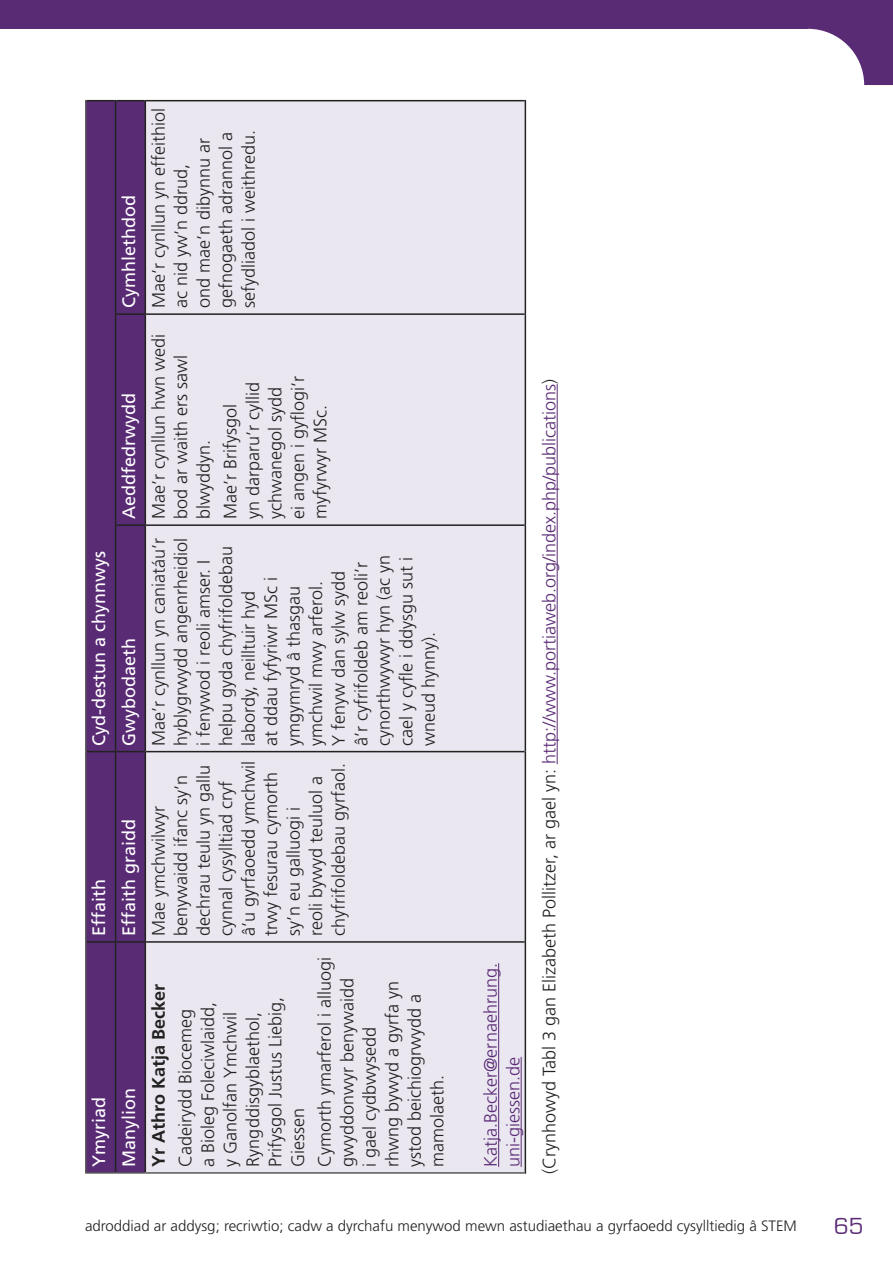
<style>
.page{position:relative;width:893px;height:1263px;background:#fff}
.page>*{position:absolute;margin:0;border:0;box-sizing:border-box;transform-origin:0 0}
.t1{font:24px "Eurostile";color:#5a2b75}
.Body_Copy_Small_Spac{font:300 18px/22.5px "Frutiger";color:#222221}
.Body_Copy{font:300 18px "Frutiger";color:#222221}
.Body_Copy_Small_Spac-2{font:18px "Frutiger";color:#fff}
.Body_Copy_Small_Spac-3{font:300 18px/22.5px "Frutiger";color:#5a2b75}
.Body_Copy_Small_Spac-4{font:700 18px "Frutiger";color:#222221}
.t2{font:300 15px "Frutiger";color:#222221}
.s1{color:#5a2b75}
</style>
<div class="page">
<svg style="left:808px;top:0;width:85px;height:85px"></svg>
<div style="left:0;top:0;width:808px;height:29px;background:#5a2b75"></div>
<hr style="left:557px;top:384px;width:1px;height:380px;background:#5a2b75">
<div style="left:87px;top:101px;width:58px;height:1071px;background:#5a2b75"></div>
<div style="left:146px;top:101px;width:379px;height:1071px;background:#ebe7f1"></div>
<hr style="left:87px;top:941px;width:28px;height:2px;background:#222221">
<hr style="left:115px;top:942px;width:1px;height:230px;background:#222221">
<hr style="left:115px;top:752px;width:1px;height:190px;background:#222221">
<hr style="left:116px;top:941px;width:29px;height:2px;background:#222221">
<hr style="left:115px;top:525px;width:1px;height:227px;background:#222221">
<svg style="left:87px;top:751px;width:58px;height:1px"></svg>
<hr style="left:115px;top:314px;width:1px;height:211px;background:#222221">
<hr style="left:116px;top:524px;width:29px;height:2px;background:#222221">
<hr style="left:115px;top:100px;width:1px;height:214px;background:#222221">
<hr style="left:116px;top:313px;width:29px;height:2px;background:#222221">
<svg style="left:87px;top:100px;width:58px;height:1px"></svg>
<hr style="left:145px;top:942px;width:1px;height:230px;background:#222221">
<hr style="left:145px;top:752px;width:1px;height:190px;background:#222221">
<hr style="left:146px;top:941px;width:379px;height:2px;background:#222221">
<hr style="left:145px;top:525px;width:1px;height:227px;background:#222221">
<hr style="left:146px;top:751px;width:379px;height:1px;background:#222221">
<hr style="left:145px;top:314px;width:1px;height:211px;background:#222221">
<hr style="left:146px;top:524px;width:379px;height:2px;background:#222221">
<hr style="left:145px;top:100px;width:1px;height:214px;background:#222221">
<hr style="left:146px;top:313px;width:379px;height:2px;background:#222221">
<hr style="left:146px;top:100px;width:379px;height:1px;background:#222221">
<hr style="left:525px;top:942px;width:1px;height:232px;background:#222221">
<hr style="left:525px;top:752px;width:1px;height:190px;background:#222221">
<hr style="left:525px;top:525px;width:1px;height:227px;background:#222221">
<hr style="left:525px;top:314px;width:1px;height:211px;background:#222221">
<hr style="left:525px;top:100px;width:1px;height:214px;background:#222221">
<hr style="left:85px;top:942px;width:2px;height:232px;background:#585857">
<hr style="left:87px;top:1172px;width:29px;height:2px;background:#585857">
<hr style="left:85px;top:752px;width:2px;height:190px;background:#585857">
<hr style="left:85px;top:525px;width:2px;height:227px;background:#585857">
<hr style="left:85px;top:314px;width:2px;height:211px;background:#585857">
<hr style="left:85px;top:100px;width:2px;height:214px;background:#585857">
<hr style="left:116px;top:1172px;width:29px;height:2px;background:#585857">
<hr style="left:145px;top:1172px;width:380px;height:2px;background:#585857">
<hr style="left:498px;top:963px;width:1px;height:204px;background:#5a2b75">
<hr style="left:521px;top:1057px;width:1px;height:110px;background:#5a2b75">
<p class="Body_Copy_Small_Spac-2" style="left:88px;top:746px;width:196px;rotate:-90deg">Cyd-destun a chynnwys</p>
<p class="Body_Copy_Small_Spac-2" style="left:88px;top:936px;width:58px;rotate:-90deg">Effaith</p>
<p class="Body_Copy_Small_Spac-2" style="left:88px;top:1167px;width:72px;rotate:-90deg">Ymyriad</p>
<p class="Body_Copy_Small_Spac-2" style="left:118px;top:308px;width:115px;rotate:-90deg">Cymhlethdod</p>
<p class="Body_Copy_Small_Spac-2" style="left:118px;top:519px;width:127px;rotate:-90deg">Aeddfedrwydd</p>
<p class="Body_Copy_Small_Spac-2" style="left:118px;top:746px;width:109px;rotate:-90deg">Gwybodaeth</p>
<p class="Body_Copy_Small_Spac-2" style="left:118px;top:936px;width:118px;rotate:-90deg">Effaith graidd</p>
<p class="Body_Copy_Small_Spac-2" style="left:118px;top:1167px;width:81px;rotate:-90deg">Manylion</p>
<p class="Body_Copy_Small_Spac" style="left:148px;top:308px;width:201px;rotate:-90deg">Mae’r cynllun yn effeithiol ac nid yw’n ddrud,<br>ond mae’n dibynnu ar gefnogaeth adrannol a sefydliadol i weithredu.</p>
<p class="Body_Copy_Small_Spac" style="left:148px;top:519px;width:187px;rotate:-90deg">Mae’r cynllun hwn wedi bod ar waith ers sawl blwyddyn.</p>
<p class="Body_Copy_Small_Spac" style="left:219px;top:519px;width:145px;rotate:-90deg">Mae’r Brifysgol<br>yn darparu’r cyllid ychwanegol sydd ei angen i gyflogi’r myfyrwyr MSc.</p>
<p class="Body_Copy_Small_Spac" style="left:148px;top:746px;width:210px;rotate:-90deg">Mae’r cynllun yn caniatáu’r hyblygrwydd angenrheidiol i fenywod i reoli amser. I helpu gyda chyfrifoldebau labordy, neilltuir hyd<br>at ddau fyfyriwr MSc i ymgymryd â thasgau ymchwil mwy arferol.<br>Y fenyw dan sylw sydd<br>â’r cyfrifoldeb am reoli’r cynorthwywyr hyn (ac yn cael y cyfle i ddysgu sut i wneud hynny).</p>
<p class="Body_Copy_Small_Spac" style="left:148px;top:936px;width:177px;rotate:-90deg">Mae ymchwilwyr benywaidd ifanc sy’n dechrau teulu yn gallu cynnal cysylltiad cryf â’u gyrfaoedd ymchwil trwy fesurau cymorth sy’n eu galluogi i<br>reoli bywyd teuluol a chyfrifoldebau gyrfaol.</p>
<p class="Body_Copy_Small_Spac-4" style="left:148px;top:1167px;width:184px;rotate:-90deg">Yr Athro Katja Becker</p>
<p class="Body_Copy_Small_Spac" style="left:174px;top:1167px;width:172px;rotate:-90deg">Cadeirydd Biocemeg a Bioleg Foleciwlaidd, y Ganolfan Ymchwil<br>Ryngddisgyblaethol,<br>Prifysgol Justus Liebig,<br>Giessen</p>
<p class="Body_Copy_Small_Spac" style="left:314px;top:1167px;width:211px;rotate:-90deg">Cymorth ymarferol i alluogi gwyddonwyr benywaidd<br>i gael cydbwysedd<br>rhwng bywyd a gyrfa yn ystod beichiogrwydd a mamolaeth.</p>
<p class="Body_Copy_Small_Spac-3" style="left:480px;top:1167px;width:205px;rotate:-90deg">Katja.Becker@ernaehrung. uni-giessen.de</p>
<p class="Body_Copy" style="left:539px;top:1174px;width:796px;rotate:-90deg">(Crynhowyd Tabl 3 gan Elizabeth Pollitzer, ar gael yn: <span class="s1">http://www.portiaweb.org/index.php/publications</span>)</p>
<p class="t2" style="left:85px;top:1217px;width:713px">adroddiad ar addysg; recriwtio; cadw a dyrchafu menywod mewn astudiaethau a gyrfaoedd cysylltiedig â STEM</p>
<h1 class="t1" style="left:834px;top:1213px;width:31px">65</h1>
</div>
